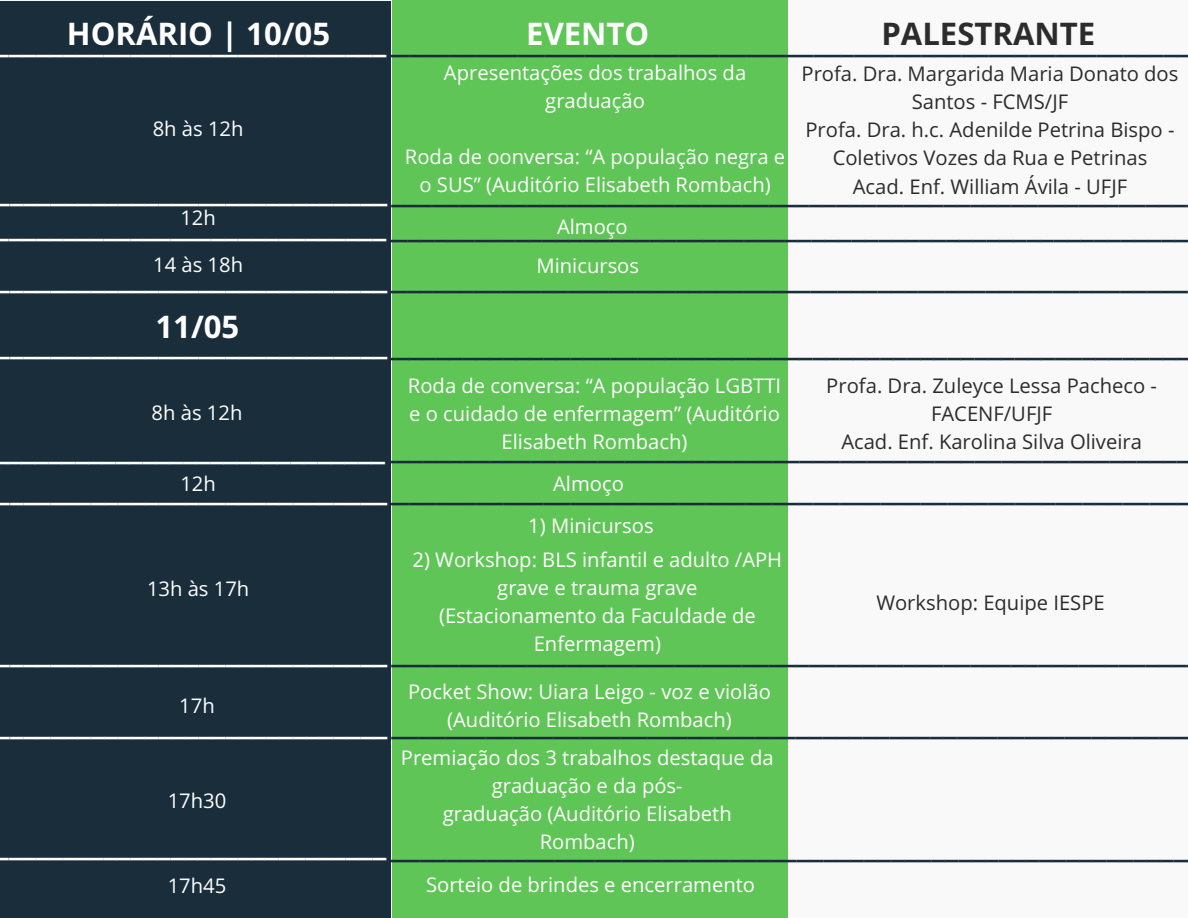
<style>
.page{position:relative;width:1188px;height:918px;background:#f9f9f9}
.page>*{position:absolute;margin:0;border:0;box-sizing:border-box;transform-origin:0 0}
.t1{font:37.35px "Trocchi";color:#1a2d3b}
.t2{font:37.35px "Trocchi";color:#fff}
.t3{font:700 31.2px "Open Sans";color:#fff}
.t4{font:700 31.2px "Open Sans";color:#2c2c2c}
.t5{font:20.25px/28.2px "Open Sans";color:#fff;text-align:center}
.t6{font:20.25px/28.2px "Open Sans";color:#2c2c2c;text-align:center}
.s1{color:#fff}
</style>
<div class="page">
<div style="left:0;top:1px;width:390px;height:917px;background:#1a2d3b"></div>
<div style="left:392px;top:0;width:395px;height:918px;background:#60c557"></div>
<p class="t3" style="left:67px;top:12px;width:265px">HORÁRIO | 10/05</p>
<p class="t3" style="left:526px;top:12px;width:125px">EVENTO</p>
<p class="t4" style="left:881px;top:12px;width:215px">PALESTRANTE</p>
<p class="t1" style="left:-4px;top:17px;width:1196px"><span class="s1">_____________________________</span>____________________________________________________________</p>
<p class="t5" style="left:153px;top:114px;width:92px">8h às 12h</p>
<p class="t5" style="left:444px;top:58px;width:304px">Apresentações dos trabalhos da graduação</p>
<p class="t5" style="left:405px;top:142px;width:382px">Roda de oonversa: “A população negra e o SUS” (Auditório Elisabeth Rombach)</p>
<p class="t6" style="left:802px;top:59px;width:378px">Profa. Dra. Margarida Maria Donato dos<br>Santos - FCMS/JF<br>Profa. Dra. h.c. Adenilde Petrina Bispo -<br>Coletivos Vozes da Rua e Petrinas<br>Acad. Enf. William Ávila - UFJF</p>
<p class="t1" style="left:-3px;top:167px;width:1191px"><span class="s1">_____________________________</span>___________________________________________________________</p>
<p class="t5" style="left:180px;top:203px;width:37px">12h</p>
<p class="t5" style="left:153px;top:250px;width:91px">14 às 18h</p>
<p class="t5" style="left:557px;top:212px;width:72px">Almoço</p>
<p class="t2" style="left:-4px;top:200px;width:392px">_____________________________</p>
<p class="t1" style="left:30px;top:202px;width:1159px">______________________________________________________________________________________</p>
<p class="t5" style="left:537px;top:251px;width:104px">Minicursos</p>
<p class="t2" style="left:-3px;top:253px;width:392px">_____________________________</p>
<p class="t1" style="left:97px;top:253px;width:1092px">_________________________________________________________________________________</p>
<p class="t3" style="left:155px;top:304px;width:85px">11/05</p>
<p class="t1" style="left:-3px;top:320px;width:1194px"><span class="s1">___________</span>_<span class="s1">_</span>_<span class="s1">_</span>_<span class="s1">_</span>_<span class="s1">_</span>_<span class="s1">_</span>_<span class="s1">_</span>_<span class="s1">_</span>_<span class="s1">_</span>_<span class="s1">_</span>_<span class="s1">_</span>_<span class="s1">_</span>_<span class="s1">_</span>_<span class="s1">_</span>_<span class="s1">_</span>_<span class="s1">_</span>_<span class="s1">_</span>_<span class="s1">_</span>_<span class="s1">_</span>____________________________________________________________</p>
<p class="t5" style="left:152px;top:398px;width:92px">8h às 12h</p>
<p class="t5" style="left:408px;top:371px;width:375px">Roda de conversa: “A população LGBTTI e o cuidado de enfermagem” (Auditório<br>Elisabeth Rombach)</p>
<p class="t6" style="left:826px;top:371px;width:332px">Profa. Dra. Zuleyce Lessa Pacheco -<br>FACENF/UFJF<br>Acad. Enf. Karolina Silva Oliveira</p>
<p class="t1" style="left:-5px;top:423px;width:1197px"><span class="s1">_____________________________</span>____________________________________________________________</p>
<p class="t5" style="left:180px;top:469px;width:37px">12h</p>
<p class="t5" style="left:553px;top:469px;width:72px">Almoço</p>
<p class="t5" style="left:528px;top:511px;width:127px">1) Minicursos</p>
<p class="t5" style="left:413px;top:545px;width:371px">2) Workshop: BLS infantil e adulto /APH grave e trauma grave<br>(Estacionamento da Faculdade de<br>Enfermagem)</p>
<p class="t2" style="left:-3px;top:465px;width:392px">_____________________________</p>
<p class="t1" style="left:261px;top:465px;width:931px">_____________________________________________________________________</p>
<p class="t5" style="left:147px;top:574px;width:104px">13h às 17h</p>
<p class="t6" style="left:876px;top:588px;width:230px">Workshop: Equipe IESPE</p>
<p class="t1" style="left:-3px;top:627px;width:1191px"><span class="s1">_____________________________</span>___________________________________________________________</p>
<p class="t5" style="left:179px;top:691px;width:37px">17h</p>
<p class="t5" style="left:408px;top:677px;width:364px">Pocket Show: Uiara Leigo - voz e violão (Auditório Elisabeth Rombach)</p>
<p class="t1" style="left:-3px;top:699px;width:1191px"><span class="s1">_____________________________</span>___________________________________________________________</p>
<p class="t5" style="left:168px;top:786px;width:60px">17h30</p>
<p class="t5" style="left:401px;top:743px;width:374px">Premiação dos 3 trabalhos destaque da graduação e da pós-<br>graduação (Auditório Elisabeth<br>Rombach)</p>
<p class="t2" style="left:-4px;top:820px;width:392px">_____________________________</p>
<p class="t1" style="left:29px;top:821px;width:1159px">______________________________________________________________________________________</p>
<p class="t5" style="left:168px;top:871px;width:60px">17h45</p>
<p class="t5" style="left:426px;top:870px;width:331px">Sorteio de brindes e encerramento</p>
</div>
